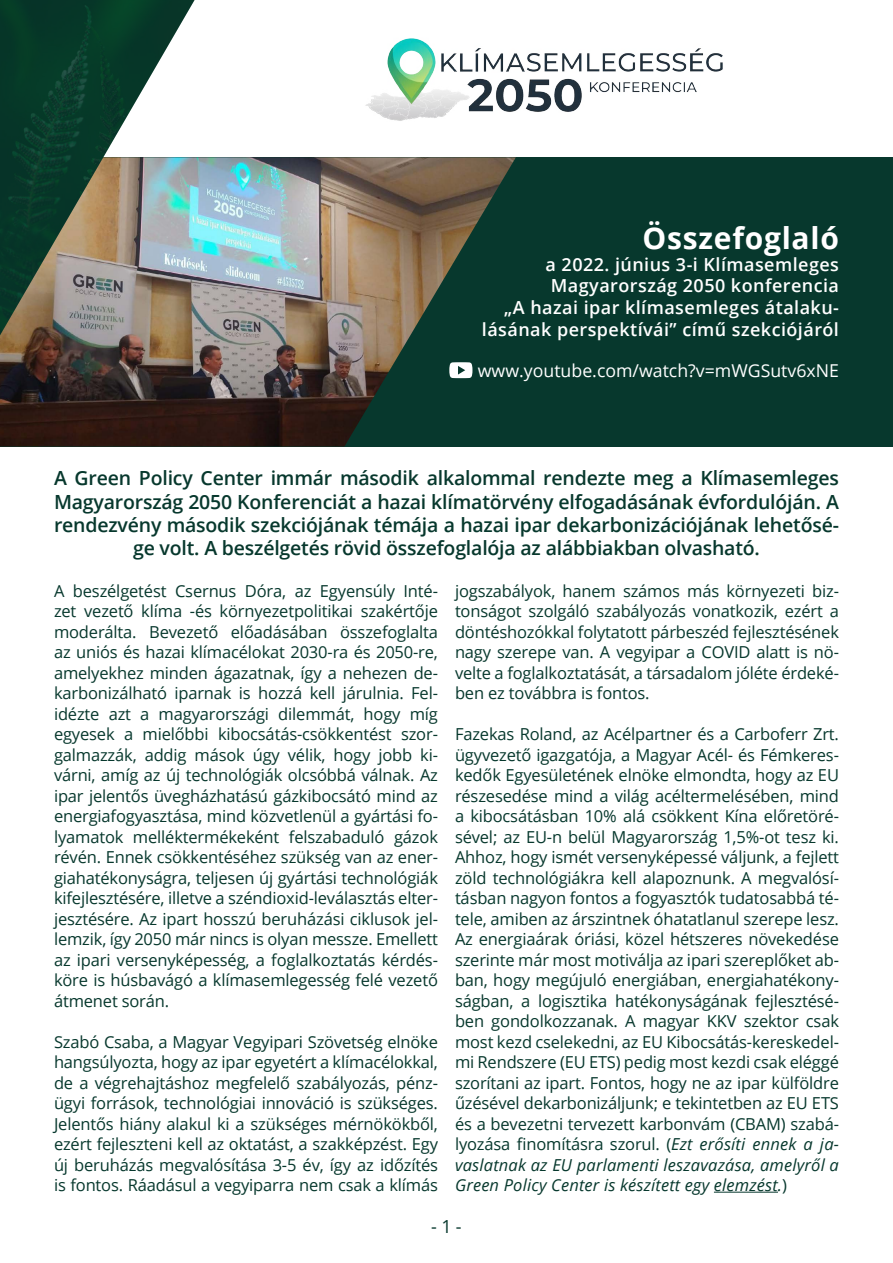
<style>
.page{position:relative;width:893px;height:1263px;background:#fff}
.page>*{position:absolute;margin:0;border:0;box-sizing:border-box;transform-origin:0 0}
.t1{font:700 30px "Open Sans";letter-spacing:.025em;color:#fff}
.t2{font:600 19.5px/23.4px "Open Sans";letter-spacing:-.01em;color:#07382d;text-align:center}
.t3{font:600 18px/21.6px "Open Sans";letter-spacing:.025em;color:#fff;text-align:right}
.t4{font:18px "Open Sans";color:#07382d}
.t5{font:17.7px "Open Sans";color:#fff}
.t6{font:16.5px/20.5px "Open Sans";letter-spacing:-.01em;color:#07382d;text-align:justify}
.s1{font-style:italic}
</style>
<div class="page">
<div style="left:0;top:157px;width:893px;height:289px;background:#07382d"></div>
<img style="left:0;top:157px;width:516px;height:289px">
<img style="left:0;top:0;width:195px;height:335px">
<img style="left:365px;top:38px;width:358px;height:83px">
<hr style="left:714px;top:1192px;width:64px;height:1px;background:#07382d">
<svg style="left:449px;top:362px;width:23px;height:16px"></svg>
<h1 class="t1" style="left:642px;top:217px;width:198px">Összefoglaló</h1>
<p class="t3" style="left:482px;top:253px;width:359px">a 2022. június 3-i Klímasemleges Magyarország 2050 konferencia<br>„A hazai ipar klímasemleges átalaku&shy;lásának perspektívái” című szekciójáról</p>
<p class="t5" style="left:478px;top:358px;width:363px">www.youtube.com/watch?v=mWGSutv6xNE</p>
<p class="t2" style="left:54px;top:466px;width:786px">A Green Policy Center immár második alkalommal rendezte meg a Klímasemleges Magyarország 2050 Konferenciát a hazai klímatörvény elfogadásának évfordulóján. A rendezvény második szekciójának témája a hazai ipar dekarbonizációjának lehetősé&shy;ge volt. A beszélgetés rövid összefoglalója az alábbiakban olvasható.</p>
<p class="t6" style="left:54px;top:580px;width:385px">A beszélgetést Csernus Dóra, az Egyensúly Inté&shy;zet vezető klíma -és környezetpolitikai szakértője moderálta. Bevezető előadásában összefoglalta az uniós és hazai klímacélokat 2030-ra és 2050-re, amelyekhez minden ágazatnak, így a nehezen de&shy;karbonizálható iparnak is hozzá kell járulnia. Fel&shy;idézte azt a magyarországi dilemmát, hogy míg egyesek a mielőbbi kibocsátás-csökkentést szor&shy;galmazzák, addig mások úgy vélik, hogy jobb ki&shy;várni, amíg az új technológiák olcsóbbá válnak. Az ipar jelentős üvegházhatású gázkibocsátó mind az energiafogyasztása, mind közvetlenül a gyártási fo&shy;lyamatok melléktermékeként felszabaduló gázok révén. Ennek csökkentéséhez szükség van az ener&shy;giahatékonyságra, teljesen új gyártási technológiák kifejlesztésére, illetve a széndioxid-leválasztás elter&shy;jesztésére. Az ipart hosszú beruházási ciklusok jel&shy;lemzik, így 2050 már nincs is olyan messze. Emellett az ipari versenyképesség, a foglalkoztatás kérdés&shy;köre is húsbavágó a klímasemlegesség felé vezető átmenet során.</p>
<p class="t6" style="left:54px;top:1031px;width:385px">Szabó Csaba, a Magyar Vegyipari Szövetség elnöke hangsúlyozta, hogy az ipar egyetért a klímacélokkal, de a végrehajtáshoz megfelelő szabályozás, pénz&shy;ügyi források, technológiai innováció is szükséges.<br>Jelentős hiány alakul ki a szükséges mérnökökből, ezért fejleszteni kell az oktatást, a szakképzést. Egy új beruházás megvalósítása 3-5 év, így az időzítés is fontos. Ráadásul a vegyiparra nem csak a klímás</p>
<p class="t6" style="left:455px;top:580px;width:385px">jogszabályok, hanem számos más környezeti biz&shy;tonságot szolgáló szabályozás vonatkozik, ezért a döntéshozókkal folytatott párbeszéd fejlesztésének nagy szerepe van. A vegyipar a COVID alatt is nö&shy;velte a foglalkoztatását, a társadalom jóléte érdeké&shy;ben ez továbbra is fontos.</p>
<p class="t6" style="left:455px;top:723px;width:386px">Fazekas Roland, az Acélpartner és a Carboferr Zrt. ügyvezető igazgatója, a Magyar Acél- és Fémkeres&shy;kedők Egyesületének elnöke elmondta, hogy az EU részesedése mind a világ acéltermelésében, mind a kibocsátásban 10% alá csökkent Kína előretöré&shy;sével; az EU-n belül Magyarország 1,5%-ot tesz ki.<br>Ahhoz, hogy ismét versenyképessé váljunk, a fejlett zöld technológiákra kell alapoznunk. A megvalósí&shy;tásban nagyon fontos a fogyasztók tudatosabbá té&shy;tele, amiben az árszintnek óhatatlanul szerepe lesz.<br>Az energiaárak óriási, közel hétszeres növekedése szerinte már most motiválja az ipari szereplőket ab&shy;ban, hogy megújuló energiában, energiahatékony&shy;ságban, a logisztika hatékonyságának fejlesztésé&shy;ben gondolkozzanak. A magyar KKV szektor csak most kezd cselekedni, az EU Kibocsátás-kereskedel&shy;mi Rendszere (EU ETS) pedig most kezdi csak eléggé szorítani az ipart. Fontos, hogy ne az ipar külföldre űzésével dekarbonizáljunk; e tekintetben az EU ETS és a bevezetni tervezett karbonvám (CBAM) szabá&shy;lyozása finomításra szorul. (<span class="s1">Ezt erősíti ennek a ja&shy;vaslatnak az EU parlamenti leszavazása, amelyről a Green Policy Center is készített egy elemzést.</span>)</p>
<p class="t4" style="left:431px;top:1214px;width:32px">- 1 -</p>
</div>
